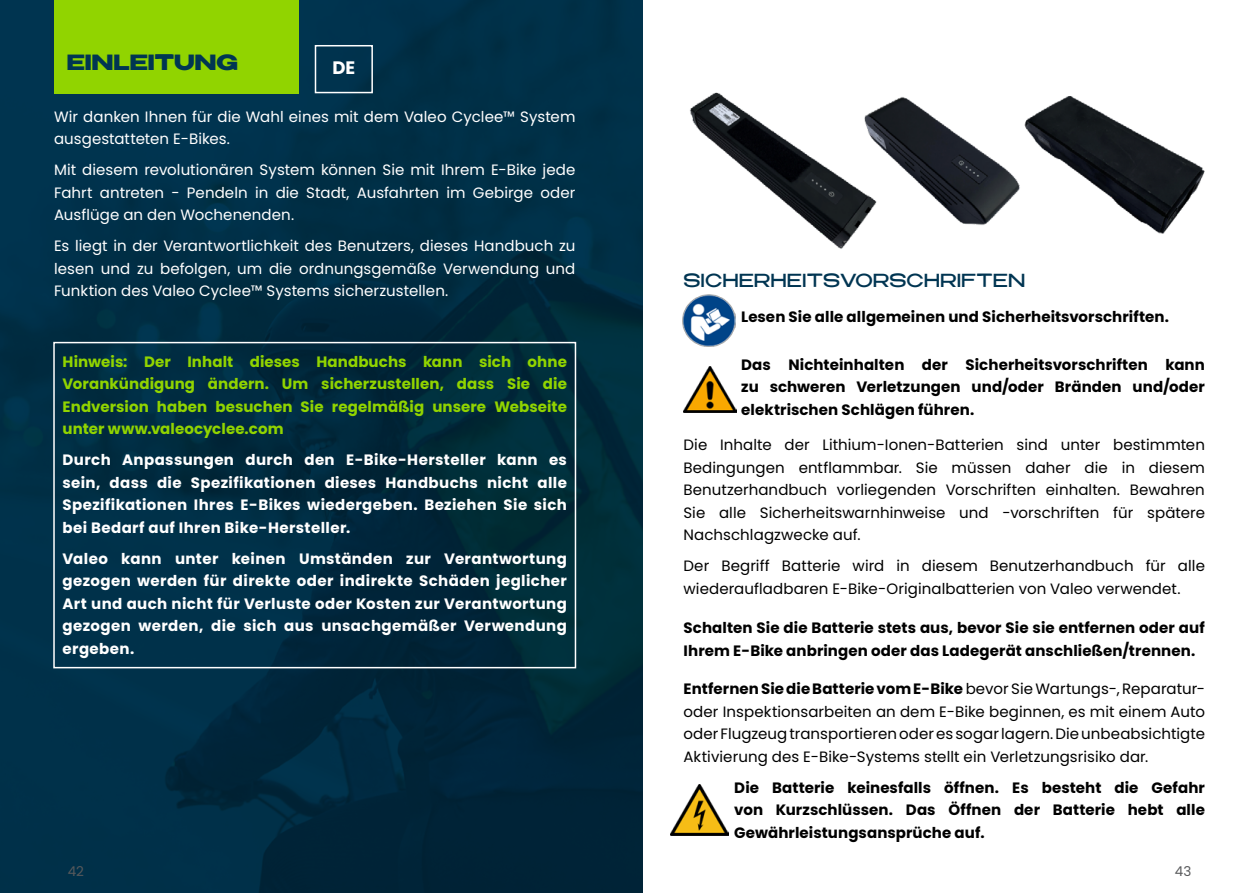
<style>
.page{position:relative;width:1259px;height:893px;background:#fff}
.page>*{position:absolute;margin:0;border:0;box-sizing:border-box;transform-origin:0 0}
.t1{font:700 21px "Benzin";color:#003652}
.t2{font:18px "Benzin";color:#003552}
.t3{font:700 18px "Poppins";color:#fff}
.t4{font:15px/22.5px "Poppins";letter-spacing:.005em;color:#000;text-align:justify}
.t5{font:700 15px/22.5px "Poppins";letter-spacing:.005em;color:#000;text-align:justify}
.t6{font:700 15px/22.5px "Poppins";letter-spacing:.025em;color:#fff;text-align:justify}
.t7{font:15px/22.5px "Poppins";letter-spacing:.005em;color:#fff;text-align:justify}
.t8{font:700 15px/22.5px "Poppins";letter-spacing:.005em;color:#91d400;text-align:justify}
.t9{font:13.5px "Poppins";color:#58595b}
.s1{font-weight:700}
</style>
<div class="page">
<div style="left:0;top:0;width:642px;height:893px;background:linear-gradient(to right,#00314a,#00293a)"></div>
<div style="left:54px;top:0;width:244px;height:93px;background:#91d400"></div>
<div style="left:53px;top:342px;width:523px;height:326px;border:2px solid #fff"></div>
<div style="left:315px;top:45px;width:58px;height:48px;border:2px solid #fff"></div>
<img style="left:683px;top:295px;width:52px;height:52px">
<img style="left:683px;top:366px;width:53px;height:47px">
<img style="left:629px;top:63px;width:160px;height:210px">
<img style="left:789px;top:97px;width:180px;height:152px">
<img style="left:969px;top:96px;width:236px;height:138px">
<img style="left:670px;top:784px;width:59px;height:51px">
<h1 class="t1" style="left:67px;top:47px;width:172px">EINLEITUNG</h1>
<p class="t3" style="left:332px;top:58px;width:24px">DE</p>
<p class="t7" style="left:54px;top:105px;width:523px">Wir danken Ihnen für die Wahl eines mit dem Valeo Cyclee™ System ausgestatteten E-Bikes.</p>
<p class="t7" style="left:54px;top:159px;width:523px">Mit diesem revolutionären System können Sie mit Ihrem E-Bike jede Fahrt antreten - Pendeln in die Stadt, Ausfahrten im Gebirge oder Ausflüge an den Wochenenden.</p>
<p class="t7" style="left:54px;top:235px;width:523px">Es liegt in der Verantwortlichkeit des Benutzers, dieses Handbuch zu lesen und zu befolgen, um die ordnungsgemäße Verwendung und Funktion des Valeo Cyclee™ Systems sicherzustellen.</p>
<p class="t8" style="left:63px;top:350px;width:506px">Hinweis: Der Inhalt dieses Handbuchs kann sich ohne Vorankündigung ändern. Um sicherzustellen, dass Sie die Endversion haben besuchen Sie regelmäßig unsere Webseite unter www.valeocyclee.com</p>
<p class="t6" style="left:63px;top:449px;width:506px">Durch Anpassungen durch den E-Bike-Hersteller kann es sein, dass die Spezifikationen dieses Handbuchs nicht alle Spezifikationen Ihres E-Bikes wiedergeben. Beziehen Sie sich bei Bedarf auf Ihren Bike-Hersteller.</p>
<p class="t6" style="left:63px;top:547px;width:506px">Valeo kann unter keinen Umständen zur Verantwortung gezogen werden für direkte oder indirekte Schäden jeglicher Art und auch nicht für Verluste oder Kosten zur Verantwortung gezogen werden, die sich aus unsachgemäßer Verwendung ergeben.</p>
<p class="t2" style="left:683px;top:267px;width:343px">SICHERHEITSVORSCHRIFTEN</p>
<p class="t5" style="left:741px;top:305px;width:429px">Lesen Sie alle allgemeinen und Sicherheitsvorschriften.</p>
<p class="t5" style="left:741px;top:353px;width:465px">Das Nichteinhalten der Sicherheitsvorschriften kann zu schweren Verletzungen und/oder Bränden und/oder elektrischen Schlägen führen.</p>
<p class="t4" style="left:683px;top:434px;width:523px">Die Inhalte der Lithium-Ionen-Batterien sind unter bestimmten Bedingungen entflammbar. Sie müssen daher die in diesem Benutzerhandbuch vorliegenden Vorschriften einhalten. Bewahren Sie alle Sicherheitswarnhinweise und -vorschriften für spätere Nachschlagzwecke auf.</p>
<p class="t4" style="left:683px;top:555px;width:523px">Der Begriff Batterie wird in diesem Benutzerhandbuch für alle wiederaufladbaren E-Bike-Originalbatterien von Valeo verwendet.</p>
<p class="t5" style="left:683px;top:617px;width:523px">Schalten Sie die Batterie stets aus, bevor Sie sie entfernen oder auf<br>Ihrem E-Bike anbringen oder das Ladegerät anschließen/trennen.</p>
<p class="t4" style="left:683px;top:678px;width:523px"><span class="s1">Entfernen Sie die Batterie vom E-Bike</span> bevor Sie Wartungs-, Reparatur&shy;oder Inspektionsarbeiten an dem E-Bike beginnen, es mit einem Auto oder Flugzeug transportieren oder es sogar lagern. Die unbeabsichtigte Aktivierung des E-Bike-Systems stellt ein Verletzungsrisiko dar.</p>
<p class="t5" style="left:734px;top:776px;width:472px">Die Batterie keinesfalls öffnen. Es besteht die Gefahr von Kurzschlüssen. Das Öffnen der Batterie hebt alle Gewährleistungsansprüche auf.</p>
<p class="t9" style="left:68px;top:863px;width:18px">42</p>
<p class="t9" style="left:1174px;top:863px;width:18px">43</p>
</div>
